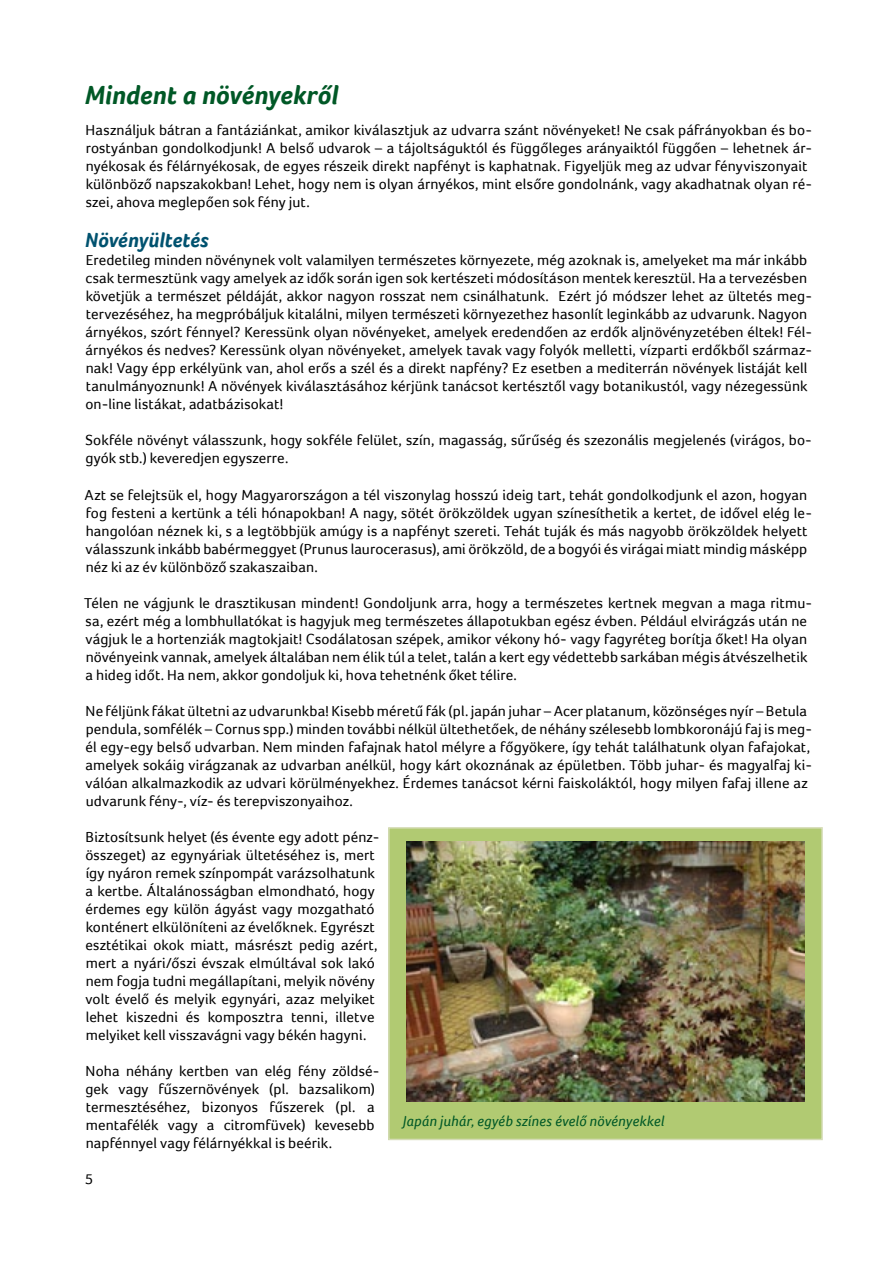
<style>
.page{position:relative;width:893px;height:1263px;background:#fff}
.page>*{position:absolute;margin:0;border:0;box-sizing:border-box;transform-origin:0 0}
.t1{font:italic 700 27px "Foco";color:#005826}
.t2{font:italic 700 21px "Foco";color:#00526f}
.t3{font:15px/18px "Foco";letter-spacing:.005em;color:#000}
.t4{font:italic 15px "Foco";letter-spacing:.01em;color:#005826}
</style>
<div class="page">
<div style="left:389px;top:828px;width:433px;height:311px;background:#b1ca72"></div>
<div style="left:388px;top:827px;width:435px;height:313px;border:2px solid #d5dcb6"></div>
<img style="left:406px;top:841px;width:399px;height:260px">
<h1 class="t1" style="left:85px;top:79px;width:254px">Mindent a növényekről</h1>
<p class="t3" style="left:86px;top:121px;width:728px">Használjuk bátran a fantáziánkat, amikor kiválasztjuk az udvarra szánt növényeket! Ne csak páfrányokban és bo&shy;rostyánban gondolkodjunk! A belső udvarok – a tájoltságuktól és függőleges arányaiktól függően – lehetnek ár&shy;nyékosak és félárnyékosak, de egyes részeik direkt napfényt is kaphatnak. Figyeljük meg az udvar fényviszonyait különböző napszakokban! Lehet, hogy nem is olyan árnyékos, mint elsőre gondolnánk, vagy akadhatnak olyan ré&shy;szei, ahova meglepően sok fény jut.</p>
<h2 class="t2" style="left:85px;top:228px;width:125px">Növényültetés</h2>
<p class="t3" style="left:85px;top:251px;width:728px">Eredetileg minden növénynek volt valamilyen természetes környezete, még azoknak is, amelyeket ma már inkább csak termesztünk vagy amelyek az idők során igen sok kertészeti módosításon mentek keresztül. Ha a tervezésben követjük a természet példáját, akkor nagyon rosszat nem csinálhatunk. Ezért jó módszer lehet az ültetés meg&shy;tervezéséhez, ha megpróbáljuk kitalálni, milyen természeti környezethez hasonlít leginkább az udvarunk. Nagyon árnyékos, szórt fénnyel? Keressünk olyan növényeket, amelyek eredendően az erdők aljnövényzetében éltek! Fél&shy;árnyékos és nedves? Keressünk olyan növényeket, amelyek tavak vagy folyók melletti, vízparti erdőkből származ&shy;nak! Vagy épp erkélyünk van, ahol erős a szél és a direkt napfény? Ez esetben a mediterrán növények listáját kell tanulmányoznunk! A növények kiválasztásához kérjünk tanácsot kertésztől vagy botanikustól, vagy nézegessünk on-line listákat, adatbázisokat!</p>
<p class="t3" style="left:85px;top:431px;width:728px">Sokféle növényt válasszunk, hogy sokféle felület, szín, magasság, sűrűség és szezonális megjelenés (virágos, bo&shy;gyók stb.) keveredjen egyszerre.</p>
<p class="t3" style="left:85px;top:485px;width:729px">Azt se felejtsük el, hogy Magyarországon a tél viszonylag hosszú ideig tart, tehát gondolkodjunk el azon, hogyan fog festeni a kertünk a téli hónapokban! A nagy, sötét örökzöldek ugyan színesíthetik a kertet, de idővel elég le&shy;hangolóan néznek ki, s a legtöbbjük amúgy is a napfényt szereti. Tehát tuják és más nagyobb örökzöldek helyett válasszunk inkább babérmeggyet (Prunus laurocerasus), ami örökzöld, de a bogyói és virágai miatt mindig másképp néz ki az év különböző szakaszaiban.</p>
<p class="t3" style="left:84px;top:593px;width:729px">Télen ne vágjunk le drasztikusan mindent! Gondoljunk arra, hogy a természetes kertnek megvan a maga ritmu&shy;sa, ezért még a lombhullatókat is hagyjuk meg természetes állapotukban egész évben. Például elvirágzás után ne vágjuk le a hortenziák magtokjait! Csodálatosan szépek, amikor vékony hó- vagy fagyréteg borítja őket! Ha olyan növényeink vannak, amelyek általában nem élik túl a telet, talán a kert egy védettebb sarkában mégis átvészelhetik a hideg időt. Ha nem, akkor gondoljuk ki, hova tehetnénk őket télire.</p>
<p class="t3" style="left:85px;top:701px;width:728px">Ne féljünk fákat ültetni az udvarunkba! Kisebb méretű fák (pl. japán juhar – Acer platanum, közönséges nyír – Betula pendula, somfélék – Cornus spp.) minden további nélkül ültethetőek, de néhány szélesebb lombkoronájú faj is meg&shy;él egy-egy belső udvarban. Nem minden fafajnak hatol mélyre a főgyökere, így tehát találhatunk olyan fafajokat, amelyek sokáig virágzanak az udvarban anélkül, hogy kárt okoznának az épületben. Több juhar- és magyalfaj ki&shy;válóan alkalmazkodik az udvari körülményekhez. Érdemes tanácsot kérni faiskoláktól, hogy milyen fafaj illene az udvarunk fény-, víz- és terepviszonyaihoz.</p>
<p class="t3" style="left:85px;top:827px;width:295px">Biztosítsunk helyet (és évente egy adott pénz&shy;összeget) az egynyáriak ültetéséhez is, mert így nyáron remek színpompát varázsolhatunk a kertbe. Általánosságban elmondható, hogy érdemes egy külön ágyást vagy mozgatható konténert elkülöníteni az évelőknek. Egyrészt esztétikai okok miatt, másrészt pedig azért, mert a nyári/őszi évszak elmúltával sok lakó nem fogja tudni megállapítani, melyik növény volt évelő és melyik egynyári, azaz melyiket lehet kiszedni és komposztra tenni, illetve melyiket kell visszavágni vagy békén hagyni.</p>
<p class="t3" style="left:85px;top:1061px;width:295px">Noha néhány kertben van elég fény zöldsé&shy;gek vagy fűszernövények (pl. bazsalikom) termesztéséhez, bizonyos fűszerek (pl. a mentafélék vagy a citromfüvek) kevesebb napfénnyel vagy félárnyékkal is beérik.</p>
<p class="t4" style="left:403px;top:1112px;width:263px">Japán juhár, egyéb színes évelő növényekkel</p>
<p class="t3" style="left:85px;top:1170px;width:10px">5</p>
</div>
